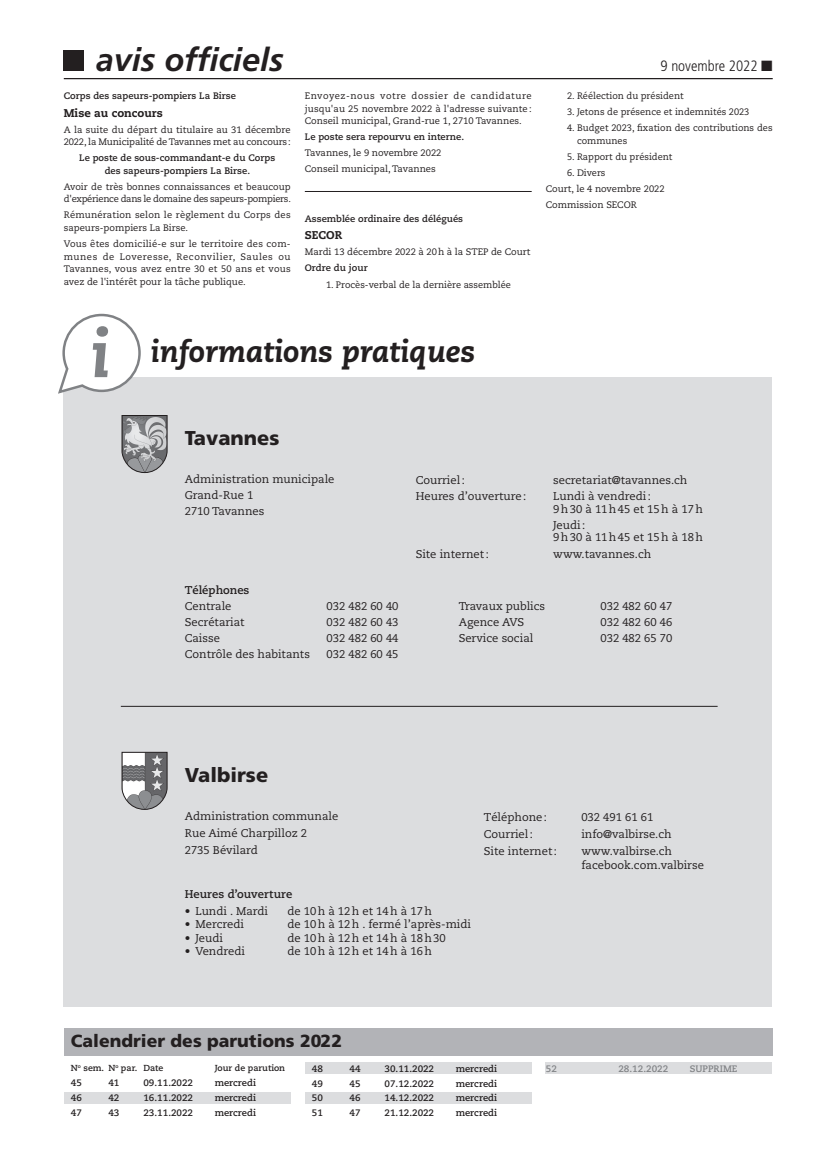
<style>
.page{position:relative;width:833px;height:1170px;background:#fff}
.page>*{position:absolute;margin:0;border:0;box-sizing:border-box;transform-origin:0 0}
.t1{font:italic 700 32.5px "Frutiger";color:#231f20}
.t2{font:italic 800 30px "Caecilia";color:#231f20}
.t3{font:900 20px "Frutiger";color:#231f20}
.t4{font:900 17.5px "Frutiger";color:#231f20}
.t5{font:300 condensed 15px "Frutiger";color:#231f20}
.t6{font:11.25px/16px "Caecilia";color:#231f20}
.t7{font:700 11.25px "Caecilia";color:#231f20}
.t8{font:800 11.25px "Caecilia";color:#231f20}
.t9{font:9.38px/12.5px "Caecilia";color:#231f20}
.t10{font:700 9.38px/12.5px "Caecilia";color:#231f20;text-align:center}
.t11{font:9.38px/12.5px "Caecilia";letter-spacing:-.03em;color:#231f20}
.t12{font:9.38px/12.5px "Caecilia";letter-spacing:.02em;color:#231f20}
.t13{font:700 9.38px "Caecilia";color:#808285}
.t14{font:700 8.75px "Caecilia";color:#231f20}
</style>
<div class="page">
<div style="left:64px;top:51px;width:20px;height:20px;background:#231f20"></div>
<hr style="left:64px;top:78px;width:708px;height:1px;background:#231f20">
<hr style="left:305px;top:191px;width:226px;height:1px;background:#231f20">
<div style="left:305px;top:1091px;width:226px;height:12px;background:#dcdddf"></div>
<div style="left:305px;top:1062px;width:226px;height:11px;background:#dcdddf"></div>
<div style="left:545px;top:1062px;width:227px;height:11px;background:#dcdddf"></div>
<div style="left:64px;top:1091px;width:227px;height:12px;background:#dcdddf"></div>
<div style="left:64px;top:1027px;width:708px;height:28px;background:#b2b3b7"></div>
<div style="left:63px;top:377px;width:708px;height:629px;background:#dcdddf"></div>
<svg style="left:58px;top:313px;width:83px;height:81px"></svg>
<hr style="left:121px;top:706px;width:596px;height:1px;background:#231f20">
<svg style="left:122px;top:415px;width:45px;height:58px"></svg>
<svg style="left:122px;top:752px;width:45px;height:57px;background:#999a9c"></svg>
<h1 class="t1" style="left:96px;top:40px;width:189px">avis officiels</h1>
<p class="t10" style="left:64px;top:90px;width:174px">Corps des sapeurs-pompiers La Birse</p>
<p class="t8" style="left:64px;top:106px;width:100px">Mise au concours</p>
<p class="t9" style="left:64px;top:123px;width:228px">A la suite du départ du titulaire au 31 décembre<br>2022, la Municipalité de Tavannes met au concours:</p>
<p class="t10" style="left:79px;top:152px;width:198px">Le poste de sous-commandant-e du Corps des sapeurs-pompiers La Birse.</p>
<p class="t11" style="left:64px;top:180px;width:229px">Avoir de très bonnes connaissances et beaucoup d'expérience dans le domaine des sapeurs-pompiers.</p>
<p class="t12" style="left:64px;top:209px;width:228px">Rémunération selon le règlement du Corps des sapeurs-pompiers La Birse.</p>
<p class="t9" style="left:64px;top:238px;width:228px;text-align:justify">Vous êtes domicilié-e sur le territoire des com&shy;munes de Loveresse, Reconvilier, Saules ou Tavannes, vous avez entre 30 et 50 ans et vous avez de l'intérêt pour la tâche publique.</p>
<p class="t9" style="left:305px;top:90px;width:228px;text-align:justify">Envoyez-nous votre dossier de candidature jusqu'au 25 novembre 2022 à l'adresse suivante:<br>Conseil municipal, Grand-rue 1, 2710 Tavannes.</p>
<p class="t10" style="left:305px;top:131px;width:161px">Le poste sera repourvu en interne.</p>
<p class="t9" style="left:305px;top:145px;width:138px;line-height:16px">Tavannes, le 9 novembre 2022<br>Conseil municipal, Tavannes</p>
<p class="t10" style="left:305px;top:213px;width:160px">Assemblée ordinaire des délégués</p>
<p class="t8" style="left:305px;top:228px;width:39px">SECOR</p>
<p class="t9" style="left:305px;top:246px;width:227px">Mardi 13 décembre 2022 à 20h à la STEP de Court</p>
<p class="t10" style="left:305px;top:262px;width:64px">Ordre du jour</p>
<p class="t9" style="left:326px;top:278px;width:186px">1. Procès-verbal de la dernière assemblée</p>
<h3 class="t5" style="left:660px;top:57px;width:114px">9 novembre 2022 ■</h3>
<p class="t9" style="left:567px;top:90px;width:118px">2. Réélection du président</p>
<p class="t9" style="left:567px;top:106px;width:184px">3. Jetons de présence et indemnités 2023</p>
<p class="t9" style="left:577px;top:122px;width:197px;text-indent:-10px">4. Budget 2023, fixation des contributions des communes</p>
<p class="t9" style="left:567px;top:150px;width:107px">5. Rapport du président</p>
<p class="t9" style="left:546px;top:165px;width:120px;line-height:16px;text-indent:21px">6. Divers<br>Court, le 4 novembre 2022<br>Commission SECOR</p>
<h2 class="t2" style="left:151px;top:334px;width:326px">informations pratiques</h2>
<h3 class="t3" style="left:185px;top:426px;width:96px">Tavannes</h3>
<p class="t6" style="left:185px;top:471px;width:151px">Administration municipale<br>Grand-Rue 1<br>2710 Tavannes</p>
<p class="t6" style="left:416px;top:472px;width:51px">Courriel:</p>
<p class="t6" style="left:553px;top:472px;width:136px">secretariat@tavannes.ch</p>
<p class="t6" style="left:416px;top:488px;width:112px">Heures d’ouverture:</p>
<p class="t6" style="left:553px;top:490px;width:151px;line-height:12.5px">Lundi à vendredi:<br>9h30 à 11h45 et 15h à 17h</p>
<p class="t6" style="left:553px;top:519px;width:151px;line-height:12.5px">Jeudi:<br>9h30 à 11h45 et 15h à 18h</p>
<p class="t6" style="left:416px;top:546px;width:75px">Site internet:</p>
<p class="t6" style="left:553px;top:546px;width:99px">www.tavannes.ch</p>
<p class="t7" style="left:185px;top:583px;width:66px">Téléphones</p>
<p class="t6" style="left:185px;top:598px;width:48px">Centrale</p>
<p class="t6" style="left:326px;top:598px;width:73px">032 482 60 40</p>
<p class="t6" style="left:185px;top:614px;width:61px">Secrétariat</p>
<p class="t6" style="left:326px;top:614px;width:73px">032 482 60 43</p>
<p class="t6" style="left:185px;top:630px;width:37px">Caisse</p>
<p class="t6" style="left:326px;top:630px;width:73px">032 482 60 44</p>
<p class="t6" style="left:185px;top:646px;width:127px">Contrôle des habitants</p>
<p class="t6" style="left:326px;top:646px;width:73px">032 482 60 45</p>
<p class="t6" style="left:459px;top:598px;width:88px">Travaux publics</p>
<p class="t6" style="left:600px;top:598px;width:73px">032 482 60 47</p>
<p class="t6" style="left:459px;top:614px;width:67px">Agence AVS</p>
<p class="t6" style="left:600px;top:614px;width:73px">032 482 60 46</p>
<p class="t6" style="left:459px;top:630px;width:76px">Service social</p>
<p class="t6" style="left:600px;top:630px;width:73px">032 482 65 70</p>
<h3 class="t3" style="left:185px;top:763px;width:85px">Valbirse</h3>
<p class="t6" style="left:185px;top:807px;width:155px;line-height:17px">Administration communale<br>Rue Aimé Charpilloz 2<br>2735 Bévilard</p>
<p class="t6" style="left:484px;top:809px;width:65px">Téléphone:</p>
<p class="t6" style="left:581px;top:809px;width:73px">032 491 61 61</p>
<p class="t6" style="left:484px;top:826px;width:51px">Courriel:</p>
<p class="t6" style="left:581px;top:826px;width:92px">info@valbirse.ch</p>
<p class="t6" style="left:484px;top:843px;width:75px">Site internet:</p>
<p class="t6" style="left:581px;top:844px;width:124px;line-height:13.5px">www.valbirse.ch facebook.com.valbirse</p>
<p class="t7" style="left:185px;top:887px;width:109px">Heures d’ouverture</p>
<p class="t6" style="left:185px;top:903px;width:85px">• Lundi . Mardi</p>
<p class="t6" style="left:287px;top:903px;width:146px">de 10h à 12h et 14h à 17h</p>
<p class="t6" style="left:185px;top:916px;width:61px">• Mercredi</p>
<p class="t6" style="left:287px;top:916px;width:185px">de 10h à 12h . fermé l’après-midi</p>
<p class="t6" style="left:185px;top:930px;width:40px">• Jeudi</p>
<p class="t6" style="left:287px;top:930px;width:160px">de 10h à 12h et 14h à 18h30</p>
<p class="t6" style="left:185px;top:943px;width:62px">• Vendredi</p>
<p class="t6" style="left:287px;top:943px;width:146px">de 10h à 12h et 14h à 16h</p>
<h3 class="t4" style="left:71px;top:1030px;width:273px">Calendrier des parutions 2022</h3>
<p class="t14" style="left:71px;top:1062px;width:94px">N<sup>o</sup> sem. N<sup>o</sup> par. Date</p>
<p class="t14" style="left:215px;top:1062px;width:72px">Jour de parution</p>
<p class="t10" style="left:71px;top:1076px;width:13px">45</p>
<p class="t10" style="left:108px;top:1076px;width:13px">41</p>
<p class="t10" style="left:143px;top:1076px;width:51px">09.11.2022</p>
<p class="t10" style="left:215px;top:1076px;width:43px">mercredi</p>
<p class="t10" style="left:71px;top:1091px;width:13px">46</p>
<p class="t10" style="left:108px;top:1091px;width:13px">42</p>
<p class="t10" style="left:143px;top:1091px;width:51px">16.11.2022</p>
<p class="t10" style="left:215px;top:1091px;width:43px">mercredi</p>
<p class="t10" style="left:71px;top:1106px;width:13px">47</p>
<p class="t10" style="left:108px;top:1106px;width:13px">43</p>
<p class="t10" style="left:143px;top:1106px;width:51px">23.11.2022</p>
<p class="t10" style="left:215px;top:1106px;width:43px">mercredi</p>
<p class="t10" style="left:312px;top:1062px;width:13px">48</p>
<p class="t10" style="left:349px;top:1062px;width:13px">44</p>
<p class="t10" style="left:384px;top:1062px;width:51px">30.11.2022</p>
<p class="t10" style="left:456px;top:1062px;width:43px">mercredi</p>
<p class="t10" style="left:312px;top:1077px;width:13px">49</p>
<p class="t10" style="left:349px;top:1077px;width:13px">45</p>
<p class="t10" style="left:384px;top:1077px;width:51px">07.12.2022</p>
<p class="t10" style="left:456px;top:1077px;width:43px">mercredi</p>
<p class="t10" style="left:312px;top:1091px;width:13px">50</p>
<p class="t10" style="left:349px;top:1091px;width:13px">46</p>
<p class="t10" style="left:384px;top:1091px;width:51px">14.12.2022</p>
<p class="t10" style="left:456px;top:1091px;width:43px">mercredi</p>
<p class="t10" style="left:312px;top:1106px;width:13px">51</p>
<p class="t10" style="left:349px;top:1106px;width:13px">47</p>
<p class="t10" style="left:384px;top:1106px;width:51px">21.12.2022</p>
<p class="t10" style="left:456px;top:1106px;width:43px">mercredi</p>
<p class="t13" style="left:546px;top:1062px;width:13px">52</p>
<p class="t13" style="left:618px;top:1062px;width:51px">28.12.2022</p>
<p class="t13" style="left:689px;top:1062px;width:49px">SUPPRIME</p>
</div>
